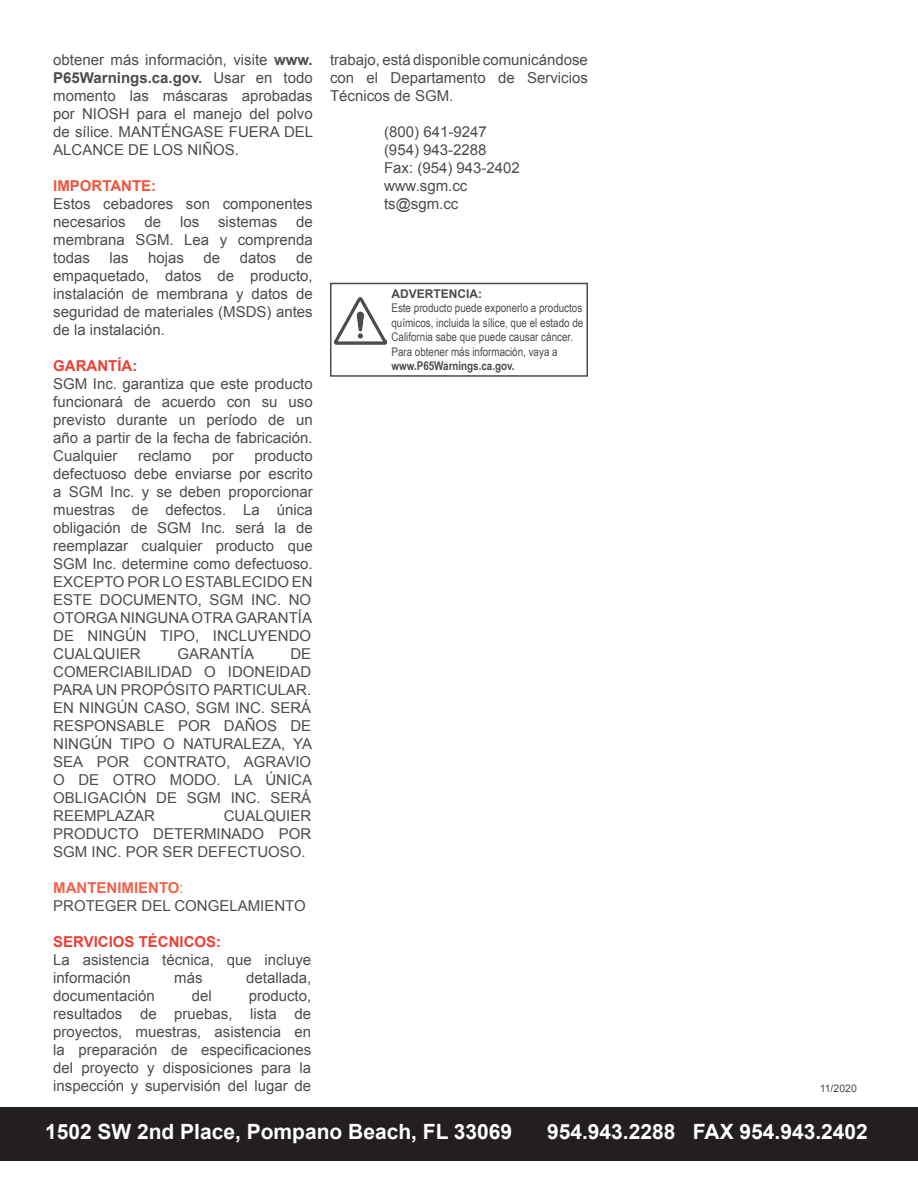
<style>
.page{position:relative;width:918px;height:1188px;background:#fff}
.page>*{position:absolute;margin:0;border:0;box-sizing:border-box;transform-origin:0 0}
.t1{font:700 21px "Arial";color:#fff}
.t2{font:15px/18px "Arial";color:#4b4c4d;text-align:justify}
.t3{font:700 15px "Arial";color:#ee3e34}
.t4{font:700 15px "Arial";color:#f1624a}
.t5{font:700 15px "Arial";color:#f1533a}
.t6{font:12px/14.4px "Arial Narrow";color:#4b4c4d}
.t7{font:700 12px "Arial Narrow";color:#4b4c4d}
.t8{font:10.5px "Arial";color:#4b4c4d}
.s1{font-weight:700}
.s2{font-weight:400}
.s3{font-family:"Arial";font-weight:700}
</style>
<div class="page">
<div style="left:0;top:1107px;width:918px;height:54px;background:#231f20"></div>
<img style="left:334px;top:298px;width:53px;height:46px">
<div style="left:330px;top:283px;width:258px;height:94px;border:2px solid #4b4c4d"></div>
<p class="t2" style="left:53px;top:51px;width:262px">obtener más información, visite <span class="s1">www.<br>P65Warnings.ca.gov.</span> Usar en todo momento las máscaras aprobadas por NIOSH para el manejo del polvo de sílice. MANTÉNGASE FUERA DEL ALCANCE DE LOS NIÑOS.</p>
<p class="t5" style="left:53px;top:176px;width:105px">IMPORTANTE:</p>
<p class="t2" style="left:53px;top:195px;width:261px">Estos cebadores son componentes necesarios</p>
<p class="t2" style="left:53px;top:213px;width:261px;text-indent:243px">de membrana SGM. Lea y comprenda todas</p>
<p class="t2" style="left:145px;top:213px;width:18px">de</p>
<p class="t2" style="left:180px;top:213px;width:21px">los</p>
<p class="t2" style="left:218px;top:213px;width:61px">sistemas</p>
<p class="t2" style="left:53px;top:249px;width:261px;text-indent:243px">de empaquetado, datos de producto, instalación de membrana y datos de seguridad de materiales (MSDS) antes de la instalación.</p>
<p class="t3" style="left:53px;top:356px;width:86px">GARANTÍA:</p>
<p class="t2" style="left:53px;top:375px;width:261px">SGM Inc. garantiza que este producto funcionará de acuerdo con su uso previsto durante un período de un año a partir de la fecha de fabricación.<br>Cualquier</p>
<p class="t2" style="left:109px;top:249px;width:21px">las</p>
<p class="t2" style="left:148px;top:249px;width:37px">hojas</p>
<p class="t2" style="left:204px;top:249px;width:18px">de</p>
<p class="t2" style="left:240px;top:249px;width:38px">datos</p>
<p class="t2" style="left:53px;top:447px;width:261px;text-indent:201px">producto defectuoso debe enviarse por escrito a SGM Inc. y se deben proporcionar muestras de defectos. La única obligación de SGM Inc. será la de reemplazar cualquier producto que SGM Inc. determine como defectuoso.<br>EXCEPTO POR LO ESTABLECIDO EN ESTE DOCUMENTO, SGM INC. NO OTORGA NINGUNA OTRA GARANTÍA DE NINGÚN TIPO, INCLUYENDO CUALQUIER</p>
<p class="t2" style="left:138px;top:447px;width:55px">reclamo</p>
<p class="t2" style="left:212px;top:447px;width:23px">por</p>
<p class="t2" style="left:178px;top:645px;width:78px">GARANTÍA</p>
<p class="t2" style="left:53px;top:645px;width:260px;text-indent:237px">DE COMERCIABILIDAD O IDONEIDAD PARA UN PROPÓSITO PARTICULAR.<br>EN NINGÚN CASO, SGM INC. SERÁ RESPONSABLE POR DAÑOS DE NINGÚN TIPO O NATURALEZA, YA SEA POR CONTRATO, AGRAVIO O DE OTRO MODO. LA ÚNICA OBLIGACIÓN DE SGM INC. SERÁ REEMPLAZAR</p>
<p class="t2" style="left:53px;top:807px;width:259px;text-indent:170px">CUALQUIER PRODUCTO DETERMINADO POR SGM INC. POR SER DEFECTUOSO.</p>
<p class="t4" style="left:53px;top:878px;width:132px">MANTENIMIENTO<span class="s2">:</span></p>
<p class="t2" style="left:53px;top:897px;width:254px">PROTEGER DEL CONGELAMIENTO</p>
<p class="t3" style="left:53px;top:932px;width:170px">SERVICIOS TÉCNICOS:</p>
<p class="t2" style="left:53px;top:951px;width:259px">La asistencia técnica, que incluye información</p>
<p class="t2" style="left:174px;top:969px;width:30px">más</p>
<p class="t2" style="left:246px;top:969px;width:67px">detallada,</p>
<p class="t2" style="left:53px;top:987px;width:103px">documentación</p>
<p class="t2" style="left:192px;top:987px;width:22px">del</p>
<p class="t2" style="left:53px;top:987px;width:259px;text-indent:195px">producto, resultados de pruebas, lista de proyectos, muestras, asistencia en la preparación de especificaciones del proyecto y disposiciones para la inspección y supervisión del lugar de</p>
<p class="t2" style="left:330px;top:51px;width:259px">trabajo, está disponible comunicándose con el Departamento de Servicios Técnicos de SGM.</p>
<p class="t2" style="left:384px;top:123px;width:104px">(800) 641-9247</p>
<p class="t2" style="left:384px;top:141px;width:104px">(954) 943-2288</p>
<p class="t2" style="left:384px;top:159px;width:137px">Fax: (954) 943-2402</p>
<p class="t2" style="left:384px;top:177px;width:85px">www.sgm.cc</p>
<p class="t2" style="left:384px;top:195px;width:76px">ts@sgm.cc</p>
<p class="t6" style="left:391px;top:286px;width:193px"><span class="s3">ADVERTENCIA:<br></span>Este producto puede exponerlo a productos químicos, incluida la sílice, que el estado de</p>
<p class="t6" style="left:391px;top:329px;width:183px">California sabe que puede causar cáncer.<br>Para obtener más información, vaya a</p>
<p class="t7" style="left:391px;top:357px;width:125px">www.P65Warnings.ca.gov.</p>
<p class="t8" style="left:820px;top:1081px;width:39px">11/2020</p>
<p class="t1" style="left:45px;top:1117px;width:469px">1502 SW 2nd Place, Pompano Beach, FL 33069</p>
<p class="t1" style="left:547px;top:1117px;width:322px">954.943.2288 FAX 954.943.2402</p>
</div>
